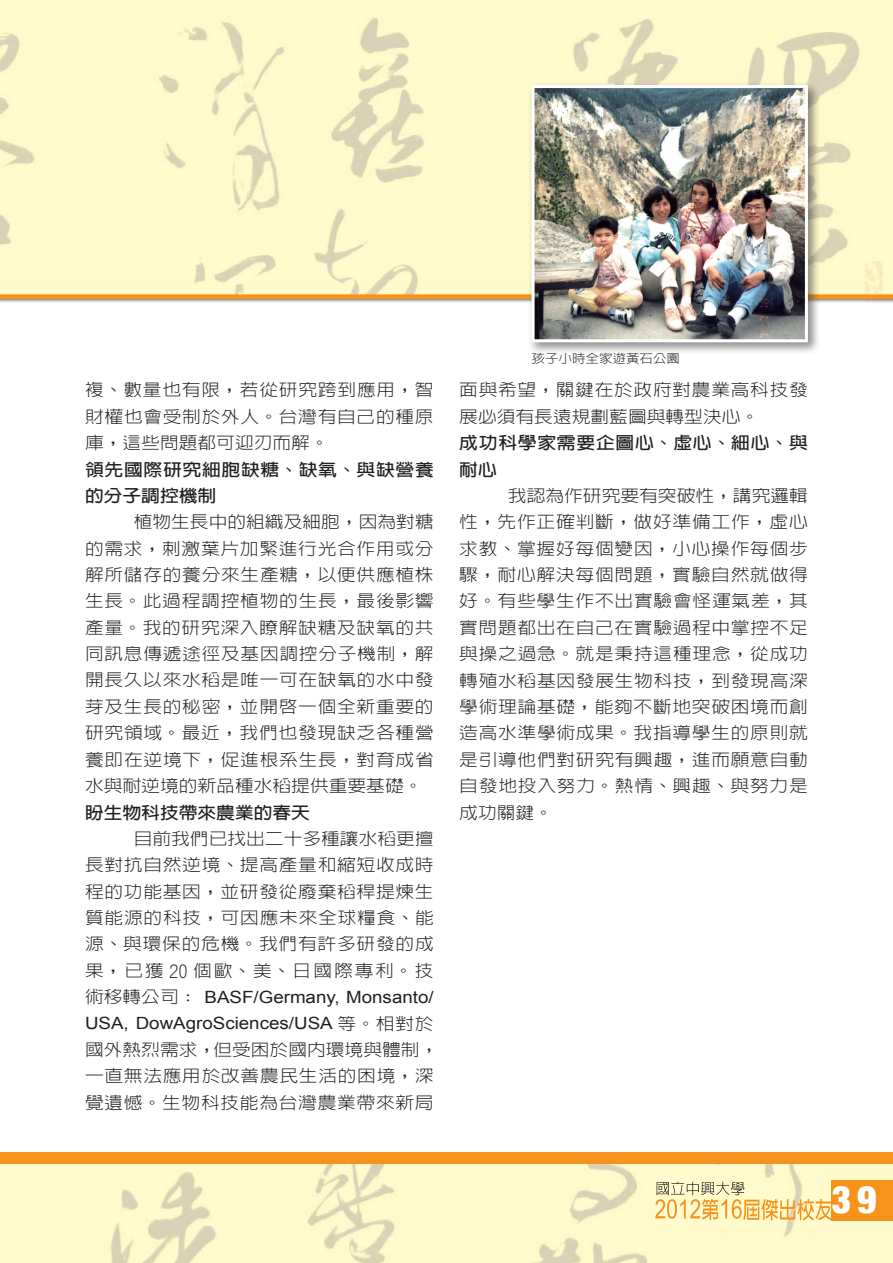
<style>
.page{position:relative;width:893px;height:1263px;background:#fff}
.page>*{position:absolute;margin:0;border:0;box-sizing:border-box;transform-origin:0 0}
.t1{font:900 condensed 37.5px "Helvetica Neue";color:#fff}
.t2{font:300 16.8px/26.4px "Lin Gothic";letter-spacing:.035em;color:#231f20;text-align:justify;scale:1.11 1}
.t3{font:16.8px/26.4px "Arial";color:#231f20;scale:1.11 1}
.t4{font:700 16.8px/26.4px "Lin Gothic";letter-spacing:.04em;color:#231f20;scale:1.11 1}
.t5{font:700 16.8px "Lin Gothic";color:#231f20;scale:1.11 1}
.t6{font:300 12.15px "Lin Gothic";color:#231f20;scale:1.11 1}
.s1{font-family:"Lin Gothic";font-weight:300}
</style>
<div class="page">
<img style="left:0;top:0;width:893px;height:246px">
<img style="left:0;top:1164px;width:893px;height:99px">
<div style="left:0;top:1153px;width:893px;height:11px;background:#f7931d"></div>
<svg style="left:0;top:246px;width:893px;height:57px;background:#f8ecbb"></svg>
<svg style="left:655px;top:1181px;width:176px;height:39px;background:#f3dca2"></svg>
<div style="left:831px;top:1180px;width:62px;height:41px;background:#f7931d"></div>
<div style="left:527px;top:81px;width:293px;height:274px;background:#231f20;opacity:.5"></div>
<img style="left:535px;top:89px;width:269px;height:249px">
<div style="left:531px;top:85px;width:277px;height:257px;border:3px solid #fff"></div>
<p class="t2" style="left:85px;top:376px;width:316px">複、數量也有限，若從研究跨到應用，智財權也會受制於外人。台灣有自己的種原庫，這些問題都可迎刃而解。</p>
<p class="t4" style="left:85px;top:456px;width:316px">領先國際研究細胞缺糖、缺氧、與缺營養的分子調控機制</p>
<p class="t2" style="left:85px;top:508px;width:316px;text-indent:49px">植物生長中的組織及細胞，因為對糖的需求，刺激葉片加緊進行光合作用或分解所儲存的養分來生產糖，以便供應植株生長。此過程調控植物的生長，最後影響產量。我的研究深入瞭解缺糖及缺氧的共同訊息傳遞途徑及基因調控分子機制，解開長久以來水稻是唯一可在缺氧的水中發芽及生長的秘密，並開啟一個全新重要的研究領域。最近，我們也發現缺乏各種營養即在逆境下，促進根系生長，對育成省水與耐逆境的新品種水稻提供重要基礎。</p>
<p class="t5" style="left:85px;top:804px;width:204px">盼生物科技帶來農業的春天</p>
<p class="t2" style="left:85px;top:825px;width:316px;text-indent:49px">目前我們已找出二十多種讓水稻更擅長對抗自然逆境、提高產量和縮短收成時程的功能基因，並研發從廢棄稻稈提煉生質能源的科技，可因應未來全球糧食、能源、與環保的危機。我們有許多研發的成果，已獲 20 個歐、美、日國際專利。技</p>
<p class="t3" style="left:85px;top:984px;width:316px"><span class="s1">術移轉公司 :</span> BASF/Germany, Monsanto/<br>USA, DowAgroSciences/USA <span class="s1">等。相對於</span></p>
<p class="t2" style="left:85px;top:1036px;width:320px;text-align:left">國外熱烈需求，但受困於國內環境與體制，一直無法應用於改善農民生活的困境，深覺遺憾。生物科技能為台灣農業帶來新局</p>
<p class="t6" style="left:531px;top:352px;width:135px">孩子小時全家遊黃石公園</p>
<p class="t2" style="left:459px;top:377px;width:316px">面與希望，關鍵在於政府對農業高科技發展必須有長遠規劃藍圖與轉型決心。</p>
<p class="t4" style="left:459px;top:430px;width:316px">成功科學家需要企圖心、虛心、細心、與耐心</p>
<p class="t2" style="left:459px;top:482px;width:316px;text-indent:49px">我認為作研究要有突破性，講究邏輯性，先作正確判斷，做好準備工作，虛心求教、掌握好每個變因，小心操作每個步驟，耐心解決每個問題，實驗自然就做得好。有些學生作不出實驗會怪運氣差，其實問題都出在自己在實驗過程中掌控不足與操之過急。就是秉持這種理念，從成功轉殖水稻基因發展生物科技，到發現高深學術理論基礎，能夠不斷地突破困境而創造高水準學術成果。我指導學生的原則就是引導他們對研究有興趣，進而願意自動自發地投入努力。熱情、興趣、與努力是成功關鍵。</p>
<h1 class="t1" style="left:832px;top:1176px;width:46px">39</h1>
</div>
